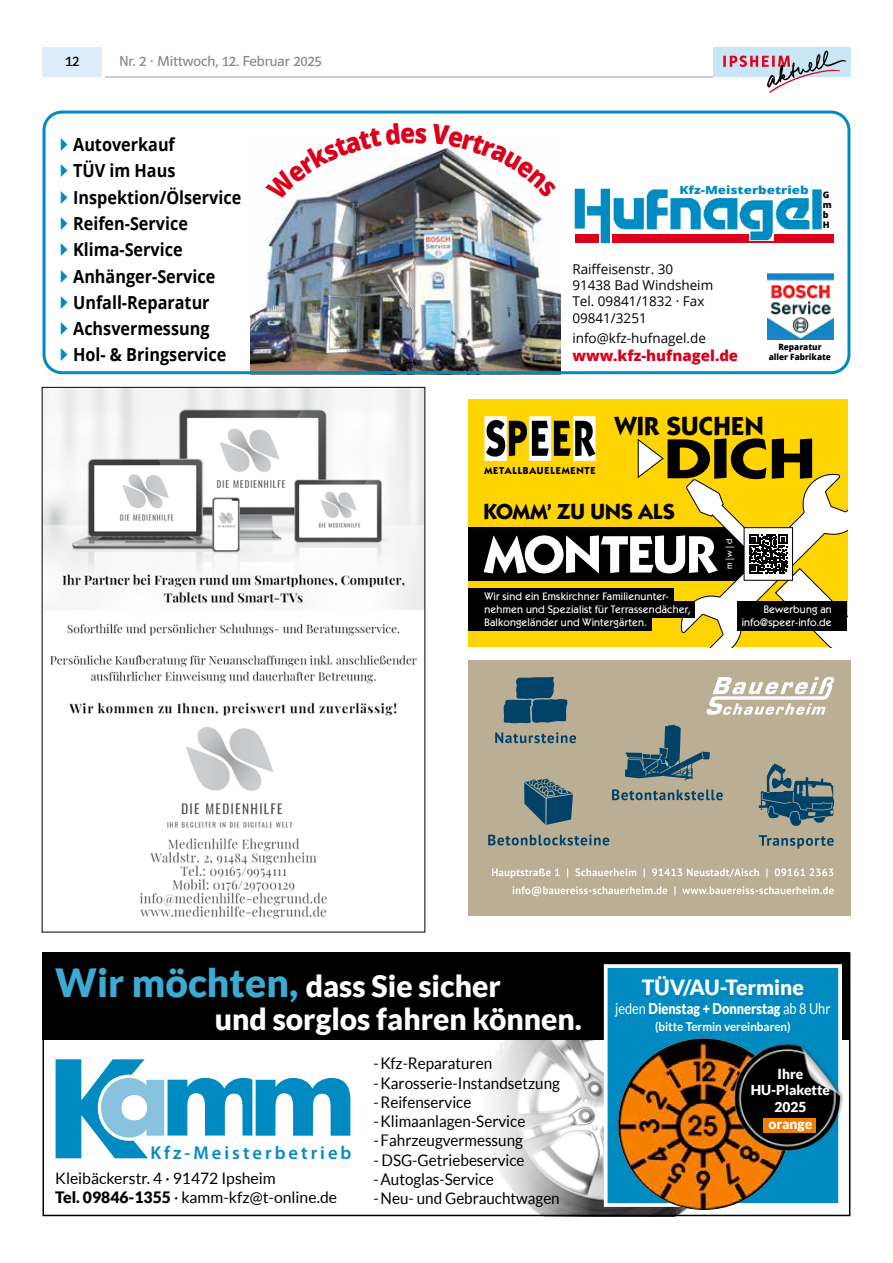
<style>
.page{position:relative;width:893px;height:1263px;background:#fff}
.page>*{position:absolute;margin:0;border:0;box-sizing:border-box;transform-origin:0 0}
.t1{font:700 131.25px "Futura";color:#008ac2}
.t2{font:700 108.9px "Futura";color:#008ac2}
.t3{font:700 56.7px "Itc Kabel";color:#000;scale:1.27 1}
.t4{font:700 52.95px "Itc Kabel";letter-spacing:-.02em;color:#fff}
.t5{font:900 30px/33px "Lato";color:#fff}
.t6{font:700 26.1px "Itc Kabel";letter-spacing:.01em;color:#000}
.t7{font:700 21.75px "Itc Kabel";letter-spacing:-.01em;color:#000}
.t8{font:900 21px "Lato";color:#fff}
.t9{font:600 18.6px "Myriad Pro";letter-spacing:.165em;color:#008ac2}
.t10{font:700 18px/26.2px "Open Sans";color:#000;scale:.9 1}
.t11{font:16.05px/19.2px "Lato";color:#000;scale:.95 1}
.t12{font:15.75px/18.9px "Lato";color:#000}
.t13{font:900 15px "Lato";color:#fff;scale:.85 1}
.t14{font:15px "Polo 22 Buch";color:#87888a}
.t15{font:800 15px "Open Sans";color:#db001b}
.t16{font:15px "Polo 22 Buch";color:#000}
.t17{font:900 13.8px/16.5px "Lato";color:#fff;text-align:center}
.t18{font:13.5px/16.2px "Open Sans";color:#000}
.t19{font:700 12.15px "Lato";color:#fff;scale:.95 1}
.t20{font:800 11.1px "Open Sans";color:#008ac2;scale:1.2 1}
.t21{font:500 10.95px/13px "Itc Kabel";letter-spacing:.02em;color:#fff}
.t22{font:700 10.2px "Itc Kabel";letter-spacing:.08em;color:#000}
.t23{font:800 9px/10.1px "Open Sans";color:#000}
.t24{font:800 8.7px/10.4px "Open Sans";color:#000;text-align:center;scale:.95 1}
.t25{font:500 8.7px "Itc Kabel";color:#fff}
.s1{font-size:39px;color:#3caad3}
.s2{font-weight:400}
.s3{color:#88c2df}
.s4{font-weight:900}
</style>
<div class="page">
<hr style="left:105px;top:77px;width:608px;height:1px;background:#9c9e9f">
<div style="left:43px;top:48px;width:59px;height:29px;background:#dceef9"></div>
<div style="left:713px;top:48px;width:137px;height:29px;background:#c8e6f6"></div>
<svg style="left:723px;top:51px;width:123px;height:42px"></svg>
<img style="left:492px;top:1040px;width:234px;height:173px">
<div style="left:43px;top:952px;width:807px;height:88px;background:#000"></div>
<div style="left:606px;top:966px;width:234px;height:239px;background:#008ac2"></div>
<div style="left:604px;top:964px;width:238px;height:243px;border:4px solid #fff"></div>
<img style="left:618px;top:1038px;width:172px;height:172px;border-radius:86px">
<img style="left:719px;top:1023px;width:131px;height:144px">
<div style="left:763px;top:1118px;width:52px;height:15px;background:#ee7f00"></div>
<img style="left:250px;top:201px;width:310px;height:169px">
<div style="left:575px;top:234px;width:258px;height:9px;background:#db001b"></div>
<img style="left:574px;top:188px;width:248px;height:56px">
<img style="left:767px;top:273px;width:66px;height:67px">
<div style="left:43px;top:111px;width:807px;height:263px;border:3px solid #008ac2;border-radius:18px"></div>
<div style="left:468px;top:400px;width:379px;height:247px;background:#ffd400"></div>
<div style="left:468px;top:527px;width:279px;height:54px;background:#000"></div>
<svg style="left:680px;top:473px;width:167px;height:174px"></svg>
<div style="left:744px;top:527px;width:49px;height:54px;border:1px solid #000"></div>
<div style="left:468px;top:588px;width:205px;height:16px;background:#000"></div>
<div style="left:468px;top:601px;width:227px;height:16px;background:#000"></div>
<div style="left:468px;top:615px;width:183px;height:16px;background:#000"></div>
<div style="left:737px;top:601px;width:110px;height:30px;background:#000"></div>
<svg style="left:637px;top:438px;width:27px;height:41px"></svg>
<div style="left:484px;top:416px;width:23px;height:45px;background:#fff"></div>
<div style="left:529px;top:416px;width:22px;height:45px;background:#fff"></div>
<div style="left:573px;top:416px;width:23px;height:45px;background:#fff"></div>
<svg style="left:486px;top:420px;width:109px;height:37px"></svg>
<div style="left:468px;top:660px;width:382px;height:255px;background:#baae95"></div>
<svg style="left:612px;top:789px;width:111px;height:11px"></svg>
<svg style="left:759px;top:835px;width:75px;height:14px"></svg>
<svg style="left:625px;top:725px;width:85px;height:55px"></svg>
<svg style="left:759px;top:763px;width:75px;height:63px"></svg>
<svg style="left:488px;top:834px;width:121px;height:11px"></svg>
<svg style="left:524px;top:779px;width:49px;height:46px"></svg>
<svg style="left:495px;top:732px;width:81px;height:11px"></svg>
<svg style="left:503px;top:677px;width:64px;height:47px"></svg>
<svg style="left:706px;top:677px;width:128px;height:38px"></svg>
<svg style="left:513px;top:886px;width:321px;height:10px"></svg>
<svg style="left:492px;top:868px;width:341px;height:10px"></svg>
<img style="left:44px;top:389px;width:379px;height:531px">
<svg style="left:293px;top:147px;width:226px;height:54px"></svg>
<p class="t16" style="left:65px;top:53px;width:16px">12</p>
<p class="t14" style="left:119px;top:53px;width:204px">Nr. 2 · Mittwoch, 12. Februar 2025</p>
<p class="t10" style="left:73px;top:131px;width:188px">Autoverkauf<br>TÜV im Haus<br>Inspektion/Ölservice<br>Reifen-Service<br>Klima-Service<br>Anhänger-Service<br>Unfall-Reparatur<br>Achsvermessung<br>Hol- &amp; Bringservice</p>
<p class="t20" style="left:679px;top:181px;width:109px">Kfz-Meisterbetrieb</p>
<p class="t23" style="left:823px;top:189px;width:10px">G m b<br>H</p>
<p class="t18" style="left:572px;top:261px;width:142px">Raiffeisenstr. 30<br>91438 Bad Windsheim<br>Tel. 09841/1832 · Fax<br>09841/3251</p>
<p class="t18" style="left:572px;top:330px;width:135px">info@kfz-hufnagel.de</p>
<p class="t15" style="left:572px;top:344px;width:167px">www.kfz-hufnagel.de</p>
<p class="t24" style="left:769px;top:341px;width:67px">Reparatur aller Fabrikate</p>
<p class="t22" style="left:484px;top:466px;width:113px">METALLBAUELEMENTE</p>
<h3 class="t6" style="left:615px;top:413px;width:150px">WIR SUCHEN</h3>
<h3 class="t3" style="left:664px;top:432px;width:121px">DICH</h3>
<h3 class="t7" style="left:483px;top:502px;width:193px">KOMM’ ZU UNS ALS</h3>
<h3 class="t4" style="left:484px;top:530px;width:233px">MONTEUR</h3>
<p class="t25" style="left:725px;top:569px;width:31px;rotate:-90deg">m | w | d</p>
<p class="t21" style="left:484px;top:591px;width:208px">Wir sind ein Emskirchner Familienunter&shy;nehmen und Spezialist für Terrassendächer,<br>Balkongeländer und Wintergärten.</p>
<p class="t21" style="left:742px;top:604px;width:92px;text-align:right">Bewerbung an info@speer-info.de</p>
<h3 class="t5" style="left:215px;top:968px;width:369px;text-indent:-159px"><span class="s1">Wir möchten,</span> dass Sie sicher<br>und sorglos fahren können.</h3>
<h3 class="t8" style="left:642px;top:975px;width:163px">TÜV/AU-Termine</h3>
<p class="t13" style="left:615px;top:1000px;width:255px"><span class="s2">jeden</span> Dienstag + Donnerstag <span class="s2">ab 8 Uhr</span></p>
<p class="t19" style="left:655px;top:1019px;width:144px">(bitte Termin vereinbaren)</p>
<p class="t17" style="left:751px;top:1065px;width:81px">Ihre<br>HU-Plakette<br>2025</p>
<p class="t11" style="left:373px;top:1054px;width:198px">-Kfz-Reparaturen -Karosserie-Instandsetzung -Reifenservice -Klimaanlagen-Service -Fahrzeugvermessung</p>
<p class="t11" style="left:373px;top:1150px;width:198px">- DSG-Getriebeservice -Autoglas-Service<br>-Neu- und Gebrauchtwagen</p>
<h1 class="t1" style="left:47px;top:1018px;width:101px">K</h1>
<h2 class="t2" style="left:99px;top:1019px;width:260px"><span class="s3">a</span>mm</h2>
<p class="t9" style="left:150px;top:1140px;width:202px">Kfz-Meisterbetrieb</p>
<p class="t17" style="left:768px;top:1115px;width:45px">orange</p>
<p class="t12" style="left:55px;top:1169px;width:283px">Kleibäckerstr. 4 · 91472 Ipsheim<br><span class="s4">Tel. 09846-1355</span> · kamm-kfz@t-online.de</p>
</div>
